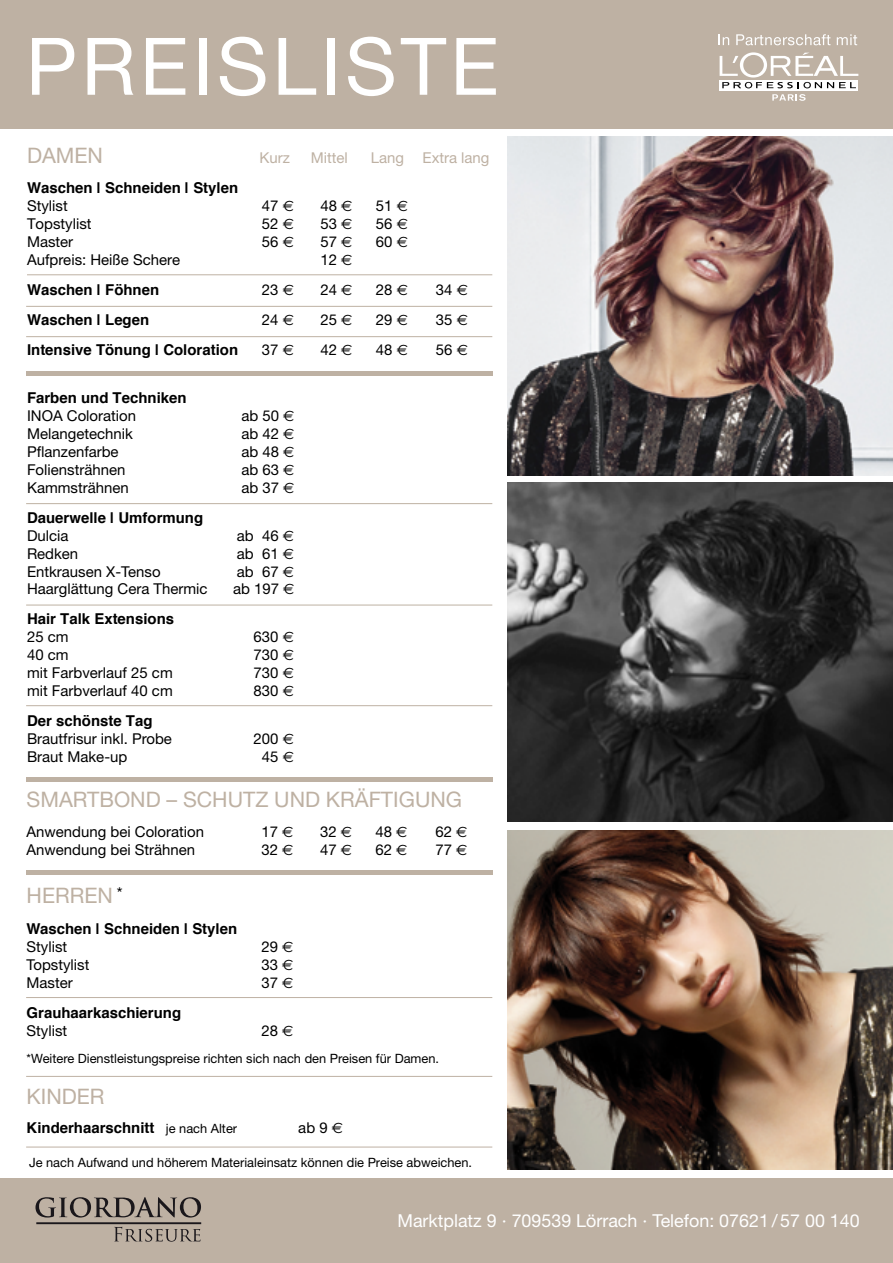
<style>
.page{position:relative;width:893px;height:1263px;background:#fff}
.page>*{position:absolute;margin:0;border:0;box-sizing:border-box;transform-origin:0 0}
.t1{font:79.5px "Helvetica Neue";letter-spacing:.05em;color:#fff}
.t2{font:21.3px "Helvetica Neue";color:#beb1a3}
.t3{font:17.85px "Helvetica Neue";color:#fff}
.t4{font:15px "Helvetica Neue";color:#000}
.t5{font:700 15px "Helvetica";color:#000}
.t6{font:15px "Helvetica Neue";color:#beb1a3}
.t7{font:12.75px "Helvetica Neue";color:#000}
.s1{font-family:"Euro Sans"}
.s2{font-family:"Helvetica Neue";font-weight:400;font-size:12.75px}
</style>
<div class="page">
<div style="left:0;top:0;width:893px;height:129px;background:#beb1a3"></div>
<svg style="left:719px;top:34px;width:10px;height:11px"></svg>
<svg style="left:736px;top:34px;width:94px;height:11px"></svg>
<svg style="left:837px;top:34px;width:20px;height:11px"></svg>
<svg style="left:772px;top:94px;width:34px;height:7px"></svg>
<svg style="left:720px;top:88px;width:138px;height:3px"></svg>
<svg style="left:720px;top:52px;width:138px;height:36px"></svg>
<hr style="left:27px;top:274px;width:465px;height:1px;background:#beb1a3">
<hr style="left:26px;top:336px;width:466px;height:1px;background:#beb1a3">
<hr style="left:26px;top:306px;width:466px;height:1px;background:#beb1a3">
<hr style="left:26px;top:503px;width:466px;height:1px;background:#beb1a3">
<hr style="left:26px;top:605px;width:466px;height:1px;background:#beb1a3">
<hr style="left:26px;top:997px;width:466px;height:1px;background:#beb1a3">
<hr style="left:26px;top:1076px;width:466px;height:1px;background:#beb1a3">
<hr style="left:26px;top:1147px;width:466px;height:1px;background:#beb1a3">
<hr style="left:26px;top:371px;width:466px;height:4px;background:#beb1a3">
<hr style="left:26px;top:777px;width:466px;height:4px;background:#beb1a3">
<hr style="left:26px;top:871px;width:466px;height:4px;background:#beb1a3">
<hr style="left:26px;top:705px;width:466px;height:1px;background:#beb1a3">
<div style="left:0;top:1178px;width:893px;height:85px;background:#beb1a3"></div>
<svg style="left:35px;top:1197px;width:166px;height:20px"></svg>
<svg style="left:114px;top:1227px;width:87px;height:14px"></svg>
<hr style="left:36px;top:1222px;width:165px;height:2px;background:#1a171b">
<img style="left:507px;top:831px;width:386px;height:339px">
<img style="left:507px;top:136px;width:386px;height:339px">
<img style="left:507px;top:482px;width:386px;height:339px">
<h1 class="t1" style="left:26px;top:19px;width:474px">PREISLISTE</h1>
<h2 class="t2" style="left:27px;top:142px;width:77px">DAMEN</h2>
<p class="t6" style="left:259px;top:148px;width:32px">Kurz</p>
<p class="t6" style="left:311px;top:148px;width:39px">Mittel</p>
<p class="t6" style="left:371px;top:148px;width:120px">Lang Extra lang</p>
<p class="t5" style="left:27px;top:176px;width:213px">Waschen | Schneiden | Stylen</p>
<p class="t4" style="left:27px;top:197px;width:42px">Stylist</p>
<p class="t4" style="left:262px;top:197px;width:34px">47 <span class="s1">€</span></p>
<p class="t4" style="left:320px;top:197px;width:34px">48 <span class="s1">€</span></p>
<p class="t4" style="left:376px;top:197px;width:34px">51 <span class="s1">€</span></p>
<p class="t4" style="left:27px;top:215px;width:66px">Topstylist</p>
<p class="t4" style="left:262px;top:215px;width:34px">52 <span class="s1">€</span></p>
<p class="t4" style="left:320px;top:215px;width:34px">53 <span class="s1">€</span></p>
<p class="t4" style="left:376px;top:215px;width:34px">56 <span class="s1">€</span></p>
<p class="t4" style="left:27px;top:233px;width:48px">Master</p>
<p class="t4" style="left:262px;top:233px;width:34px">56 <span class="s1">€</span></p>
<p class="t4" style="left:320px;top:233px;width:34px">57 <span class="s1">€</span></p>
<p class="t4" style="left:376px;top:233px;width:34px">60 <span class="s1">€</span></p>
<p class="t4" style="left:27px;top:251px;width:155px">Aufpreis: Heiße Schere</p>
<p class="t4" style="left:320px;top:251px;width:34px">12 <span class="s1">€</span></p>
<p class="t5" style="left:27px;top:278px;width:134px">Waschen | Föhnen</p>
<p class="t4" style="left:262px;top:281px;width:34px">23 <span class="s1">€</span></p>
<p class="t4" style="left:320px;top:281px;width:34px">24 <span class="s1">€</span></p>
<p class="t4" style="left:376px;top:281px;width:34px">28 <span class="s1">€</span></p>
<p class="t4" style="left:436px;top:281px;width:34px">34 <span class="s1">€</span></p>
<p class="t5" style="left:27px;top:308px;width:124px">Waschen | Legen</p>
<p class="t4" style="left:262px;top:311px;width:34px">24 <span class="s1">€</span></p>
<p class="t4" style="left:320px;top:311px;width:34px">25 <span class="s1">€</span></p>
<p class="t4" style="left:376px;top:311px;width:34px">29 <span class="s1">€</span></p>
<p class="t4" style="left:436px;top:311px;width:34px">35 <span class="s1">€</span></p>
<p class="t5" style="left:27px;top:337px;width:213px">Intensive Tönung | Coloration</p>
<p class="t4" style="left:262px;top:341px;width:34px">37 <span class="s1">€</span></p>
<p class="t4" style="left:320px;top:341px;width:34px">42 <span class="s1">€</span></p>
<p class="t4" style="left:376px;top:341px;width:34px">48 <span class="s1">€</span></p>
<p class="t4" style="left:436px;top:341px;width:34px">56 <span class="s1">€</span></p>
<p class="t5" style="left:27px;top:386px;width:161px">Farben und Techniken</p>
<p class="t4" style="left:27px;top:407px;width:111px">INOA Coloration</p>
<p class="t4" style="left:241px;top:407px;width:55px">ab 50 <span class="s1">€</span></p>
<p class="t4" style="left:27px;top:425px;width:107px">Melangetechnik</p>
<p class="t4" style="left:241px;top:425px;width:55px">ab 42 <span class="s1">€</span></p>
<p class="t4" style="left:27px;top:443px;width:93px">Pflanzenfarbe</p>
<p class="t4" style="left:241px;top:443px;width:55px">ab 48 <span class="s1">€</span></p>
<p class="t4" style="left:27px;top:460px;width:100px">Foliensträhnen</p>
<p class="t4" style="left:241px;top:460px;width:55px">ab 63 <span class="s1">€</span></p>
<p class="t4" style="left:27px;top:478px;width:103px">Kammsträhnen</p>
<p class="t4" style="left:241px;top:478px;width:55px">ab 37 <span class="s1">€</span></p>
<p class="t5" style="left:27px;top:505px;width:178px">Dauerwelle | Umformung</p>
<p class="t4" style="left:27px;top:526px;width:43px">Dulcia</p>
<p class="t4" style="left:237px;top:526px;width:59px">ab 46 <span class="s1">€</span></p>
<p class="t4" style="left:27px;top:544px;width:53px">Redken</p>
<p class="t4" style="left:237px;top:544px;width:59px">ab 61 <span class="s1">€</span></p>
<p class="t4" style="left:27px;top:562px;width:135px">Entkrausen X-Tenso</p>
<p class="t4" style="left:237px;top:562px;width:59px">ab 67 <span class="s1">€</span></p>
<p class="t4" style="left:27px;top:580px;width:182px">Haarglättung Cera Thermic</p>
<p class="t4" style="left:233px;top:580px;width:63px">ab 197 <span class="s1">€</span></p>
<p class="t5" style="left:27px;top:607px;width:149px">Hair Talk Extensions</p>
<p class="t4" style="left:27px;top:628px;width:43px">25 cm</p>
<p class="t4" style="left:254px;top:628px;width:42px">630 <span class="s1">€</span></p>
<p class="t4" style="left:27px;top:646px;width:43px">40 cm</p>
<p class="t4" style="left:254px;top:646px;width:42px">730 <span class="s1">€</span></p>
<p class="t4" style="left:27px;top:664px;width:147px">mit Farbverlauf 25 cm</p>
<p class="t4" style="left:254px;top:664px;width:42px">730 <span class="s1">€</span></p>
<p class="t4" style="left:27px;top:682px;width:147px">mit Farbverlauf 40 cm</p>
<p class="t4" style="left:254px;top:682px;width:42px">830 <span class="s1">€</span></p>
<p class="t5" style="left:27px;top:709px;width:127px">Der schönste Tag</p>
<p class="t4" style="left:27px;top:730px;width:146px">Brautfrisur inkl. Probe</p>
<p class="t4" style="left:254px;top:730px;width:42px">200 <span class="s1">€</span></p>
<p class="t4" style="left:27px;top:748px;width:102px">Braut Make-up</p>
<p class="t4" style="left:262px;top:748px;width:34px">45 <span class="s1">€</span></p>
<h2 class="t2" style="left:27px;top:787px;width:437px">SMARTBOND – SCHUTZ UND KRÄFTIGUNG</h2>
<p class="t4" style="left:27px;top:823px;width:179px">Anwendung bei Coloration</p>
<p class="t4" style="left:261px;top:823px;width:34px">17 <span class="s1">€</span></p>
<p class="t4" style="left:320px;top:823px;width:34px">32 <span class="s1">€</span></p>
<p class="t4" style="left:375px;top:823px;width:34px">48 <span class="s1">€</span></p>
<p class="t4" style="left:435px;top:823px;width:34px">62 <span class="s1">€</span></p>
<p class="t4" style="left:27px;top:841px;width:170px">Anwendung bei Strähnen</p>
<p class="t4" style="left:261px;top:841px;width:34px">32 <span class="s1">€</span></p>
<p class="t4" style="left:320px;top:841px;width:34px">47 <span class="s1">€</span></p>
<p class="t4" style="left:375px;top:841px;width:34px">62 <span class="s1">€</span></p>
<p class="t4" style="left:435px;top:841px;width:34px">77 <span class="s1">€</span></p>
<h2 class="t2" style="left:27px;top:883px;width:98px">HERREN <sup>*</sup></h2>
<p class="t5" style="left:27px;top:916px;width:212px">Waschen | Schneiden | Stylen</p>
<p class="t4" style="left:27px;top:937px;width:42px">Stylist</p>
<p class="t4" style="left:261px;top:937px;width:34px">29 <span class="s1">€</span></p>
<p class="t4" style="left:27px;top:955px;width:64px">Topstylist</p>
<p class="t4" style="left:261px;top:955px;width:34px">33 <span class="s1">€</span></p>
<p class="t4" style="left:27px;top:973px;width:48px">Master</p>
<p class="t4" style="left:261px;top:973px;width:34px">37 <span class="s1">€</span></p>
<p class="t5" style="left:27px;top:1000px;width:156px">Grauhaarkaschierung</p>
<p class="t4" style="left:27px;top:1021px;width:42px">Stylist</p>
<p class="t4" style="left:261px;top:1021px;width:34px">28 <span class="s1">€</span></p>
<p class="t7" style="left:27px;top:1051px;width:414px">*Weitere Dienstleistungspreise richten sich nach den Preisen für Damen.</p>
<h2 class="t2" style="left:27px;top:1083px;width:79px">KINDER</h2>
<p class="t5" style="left:27px;top:1116px;width:212px">Kinderhaarschnitt <span class="s2">je nach Alter</span></p>
<p class="t4" style="left:298px;top:1119px;width:46px">ab 9 <span class="s1">€</span></p>
<p class="t7" style="left:29px;top:1155px;width:445px">Je nach Aufwand und höherem Materialeinsatz können die Preise abweichen.</p>
<p class="t3" style="left:397px;top:1210px;width:464px">Marktplatz 9 · 709539 Lörrach · Telefon: 07621 /57 00 140</p>
</div>
